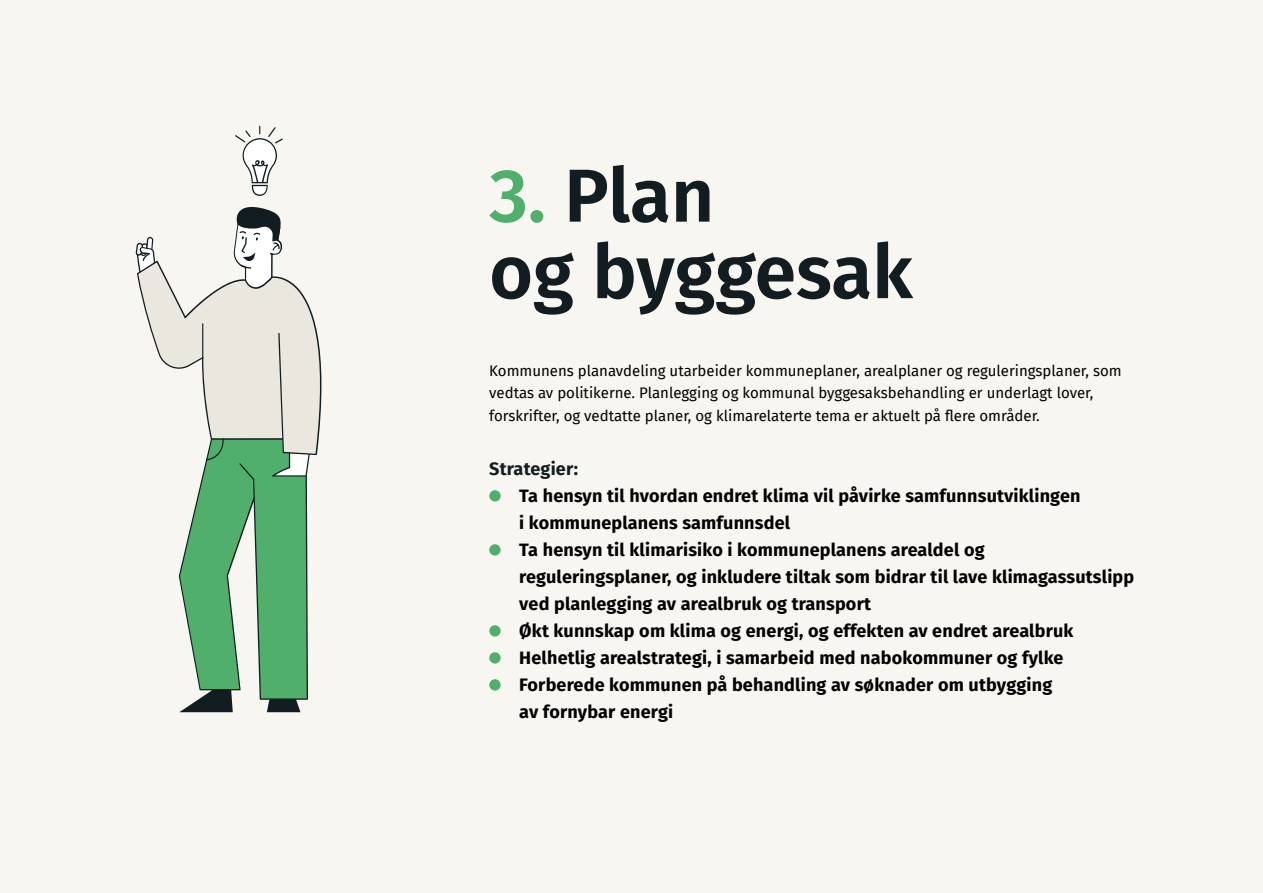
<style>
.page{position:relative;width:1263px;height:893px;background:#f8f6f0}
.page>*{position:absolute;margin:0;border:0;box-sizing:border-box;transform-origin:0 0}
.t1{font:600 75px "Fira Sans";letter-spacing:-.005em;color:#111d20}
.t2{font:700 18px/27px "Fira Sans";letter-spacing:.01em;color:#000}
.t3{font:700 18px "Fira Sans";letter-spacing:.01em;color:#111d20}
.t4{font:15px/22.5px "Fira Sans";color:#000}
.s1{color:#50b06b}
</style>
<div class="page">
<div style="left:489px;top:490px;width:12px;height:12px;background:#50b06b;border-radius:50%"></div>
<div style="left:489px;top:544px;width:12px;height:12px;background:#50b06b;border-radius:50%"></div>
<div style="left:489px;top:625px;width:12px;height:12px;background:#50b06b;border-radius:50%"></div>
<div style="left:489px;top:652px;width:12px;height:12px;background:#50b06b;border-radius:50%"></div>
<div style="left:489px;top:679px;width:12px;height:12px;background:#50b06b;border-radius:50%"></div>
<svg style="left:136px;top:207px;width:186px;height:505px"></svg>
<svg style="left:235px;top:126px;width:48px;height:70px"></svg>
<p class="t1" style="left:489px;top:134px;width:227px"><span class="s1">3.</span> Plan</p>
<p class="t1" style="left:489px;top:210px;width:425px">og byggesak</p>
<p class="t4" style="left:489px;top:359px;width:634px">Kommunens planavdeling utarbeider kommuneplaner, arealplaner og reguleringsplaner, som vedtas av politikerne. Planlegging og kommunal byggesaksbehandling er underlagt lover, forskrifter, og vedtatte planer, og klimarelaterte tema er aktuelt på flere områder.</p>
<p class="t3" style="left:489px;top:453px;width:90px">Strategier:</p>
<p class="t2" style="left:519px;top:480px;width:563px">Ta hensyn til hvordan endret klima vil påvirke samfunnsutviklingen</p>
<p class="t2" style="left:519px;top:507px;width:272px">i kommuneplanens samfunnsdel</p>
<p class="t2" style="left:519px;top:534px;width:616px">Ta hensyn til klimarisiko i kommuneplanens arealdel og reguleringsplaner, og inkludere tiltak som bidrar til lave klimagassutslipp ved planlegging av arealbruk og transport</p>
<p class="t2" style="left:519px;top:615px;width:556px">Økt kunnskap om klima og energi, og effekten av endret arealbruk</p>
<p class="t2" style="left:519px;top:642px;width:546px">Helhetlig arealstrategi, i samarbeid med nabokommuner og fylke</p>
<p class="t2" style="left:519px;top:669px;width:534px">Forberede kommunen på behandling av søknader om utbygging</p>
<p class="t2" style="left:519px;top:696px;width:155px">av fornybar energi</p>
</div>
